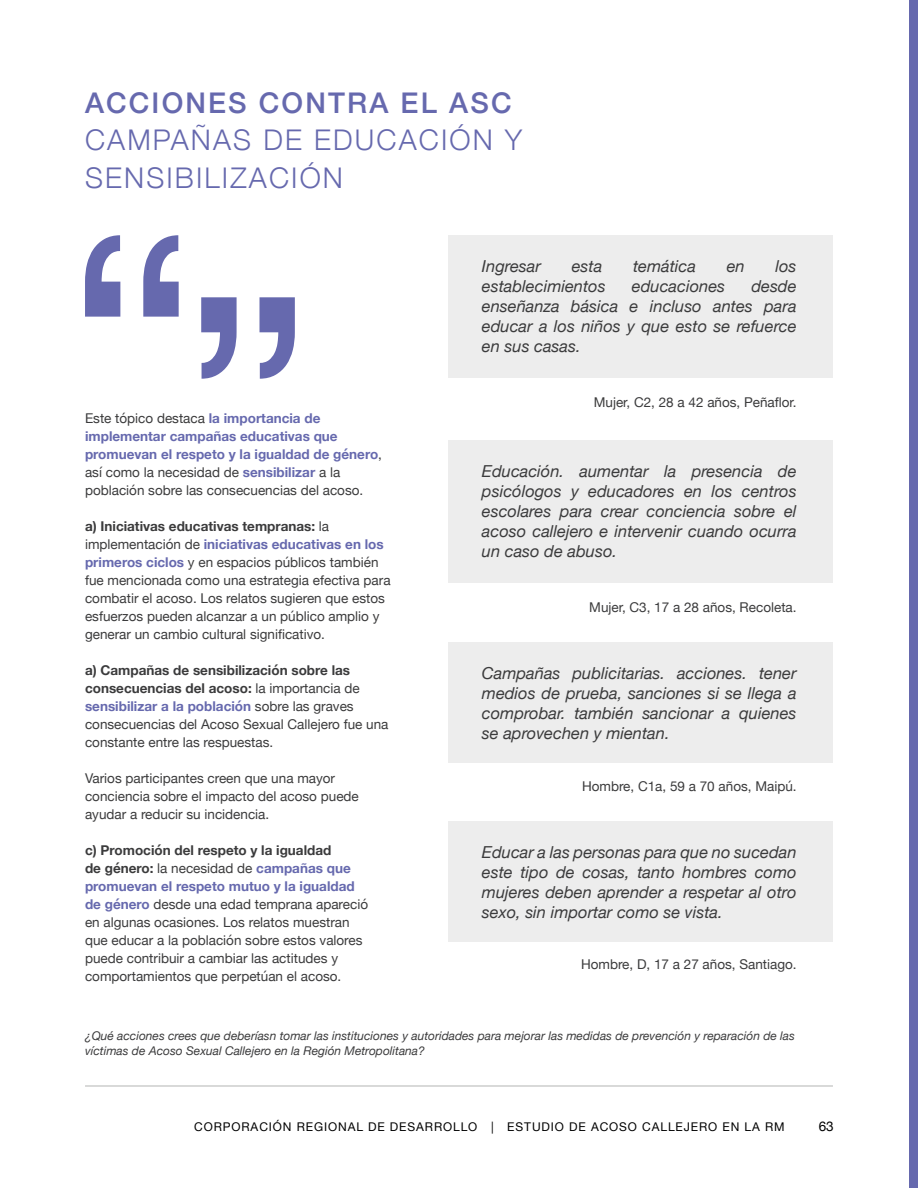
<style>
.page{position:relative;width:918px;height:1188px;background:#fff}
.page>*{position:absolute;margin:0;border:0;box-sizing:border-box;transform-origin:0 0}
.t1{font:300 28.5px/37.5px "Helvetica Neue";letter-spacing:.075em;color:#6669ae}
.t2{font:500 28.5px "Helvetica Neue";letter-spacing:.075em;color:#6669ae}
.t3{font:italic 16.5px/19.8px "Helvetica Neue";color:#3b3b3c;text-align:justify}
.t4{font:13.5px/18px "Helvetica Neue";color:#3b3b3c}
.t5{font:700 13.5px/18px "Helvetica Neue";color:#6669ae}
.t6{font:13.5px "Helvetica Neue";color:#000}
.t7{font:italic 12px/14.4px "Helvetica Neue";color:#3b3b3c}
.t8{font:12px "Helvetica Neue";letter-spacing:.075em;color:#000}
.s1{font-weight:400;color:#3b3b3c}
.s2{font-weight:700}
.s3{font-weight:700;color:#6669ae}
</style>
<div class="page">
<hr style="left:85px;top:1086px;width:748px;height:1px;background:#b3b4b3">
<div style="left:910px;top:0;width:8px;height:1188px;background:#6669ae"></div>
<div style="left:448px;top:235px;width:385px;height:143px;background:#ededed"></div>
<div style="left:448px;top:440px;width:385px;height:143px;background:#ededed"></div>
<div style="left:448px;top:642px;width:385px;height:121px;background:#ededed"></div>
<div style="left:448px;top:821px;width:385px;height:121px;background:#ededed"></div>
<svg style="left:85px;top:235px;width:94px;height:82px"></svg>
<svg style="left:201px;top:297px;width:94px;height:82px"></svg>
<h1 class="t2" style="left:85px;top:80px;width:428px">ACCIONES CONTRA EL ASC</h1>
<h1 class="t1" style="left:85px;top:119px;width:439px">CAMPAÑAS DE EDUCACIÓN Y<br>SENSIBILIZACIÓN</h1>
<p class="t3" style="left:482px;top:257px;width:60px">Ingresar</p>
<p class="t3" style="left:572px;top:257px;width:32px">esta</p>
<p class="t3" style="left:633px;top:257px;width:64px">temática</p>
<p class="t3" style="left:727px;top:257px;width:20px">en</p>
<p class="t3" style="left:776px;top:257px;width:23px">los</p>
<p class="t3" style="left:482px;top:277px;width:125px">establecimientos</p>
<p class="t3" style="left:632px;top:277px;width:95px">educaciones</p>
<p class="t3" style="left:482px;top:277px;width:316px;text-indent:269px">desde enseñanza básica e incluso antes para educar a los niños y que esto se refuerce en sus casas.</p>
<p class="t5" style="left:85px;top:409px;width:298px"><span class="s1">Este tópico destaca</span> la importancia de implementar campañas educativas que promuevan el respeto y la igualdad de género<span class="s1">, así como la necesidad de</span> sensibilizar <span class="s1">a la población sobre las consecuencias del acoso.</span></p>
<p class="t4" style="left:85px;top:518px;width:307px"><span class="s2">a) Iniciativas educativas tempranas:</span> la implementación de <span class="s3">iniciativas educativas en los primeros ciclos</span> y en espacios públicos también fue mencionada como una estrategia efectiva para combatir el acoso. Los relatos sugieren que estos esfuerzos pueden alcanzar a un público amplio y generar un cambio cultural significativo.</p>
<p class="t4" style="left:85px;top:662px;width:305px"><span class="s2">a) Campañas de sensibilización sobre las consecuencias del acoso:</span> la importancia de <span class="s3">sensibilizar a la población</span> sobre las graves consecuencias del Acoso Sexual Callejero fue una constante entre las respuestas.</p>
<p class="t4" style="left:85px;top:770px;width:275px">Varios participantes creen que una mayor conciencia sobre el impacto del acoso puede ayudar a reducir su incidencia.</p>
<p class="t4" style="left:85px;top:842px;width:285px"><span class="s2">c) Promoción del respeto y la igualdad<br>de género:</span> la necesidad de <span class="s3">campañas que promuevan el respeto mutuo y la igualdad de género</span> desde una edad temprana apareció en algunas ocasiones. Los relatos muestran que educar a la población sobre estos valores puede contribuir a cambiar las actitudes y comportamientos que perpetúan el acoso.</p>
<p class="t4" style="left:594px;top:394px;width:204px">Mujer, C2, 28 a 42 años, Peñaflor.</p>
<p class="t3" style="left:482px;top:462px;width:316px">Educación. aumentar la presencia de psicólogos y educadores en los centros escolares para crear conciencia sobre el acoso callejero e intervenir cuando ocurra un caso de abuso.</p>
<p class="t4" style="left:589px;top:599px;width:209px">Mujer, C3, 17 a 28 años, Recoleta.</p>
<p class="t3" style="left:482px;top:665px;width:316px">Campañas publicitarias. acciones. tener medios de prueba, sanciones si se llega a comprobar. también sancionar a quienes se aprovechen y mientan.</p>
<p class="t4" style="left:582px;top:778px;width:216px">Hombre, C1a, 59 a 70 años, Maipú.</p>
<p class="t3" style="left:482px;top:843px;width:316px">Educar a las personas para que no sucedan este tipo de cosas, tanto hombres como mujeres deben aprender a respetar al otro sexo, sin importar como se vista.</p>
<p class="t4" style="left:581px;top:956px;width:217px">Hombre, D, 17 a 27 años, Santiago.</p>
<p class="t7" style="left:85px;top:1030px;width:711px">¿Qué acciones crees que deberíasn tomar las instituciones y autoridades para mejorar las medidas de prevención y reparación de las víctimas de Acoso Sexual Callejero en la Región Metropolitana?</p>
<p class="t8" style="left:194px;top:1118px;width:592px">CORPORACIÓN REGIONAL DE DESARROLLO | ESTUDIO DE ACOSO CALLEJERO EN LA RM</p>
<p class="t6" style="left:819px;top:1117px;width:17px">63</p>
</div>
